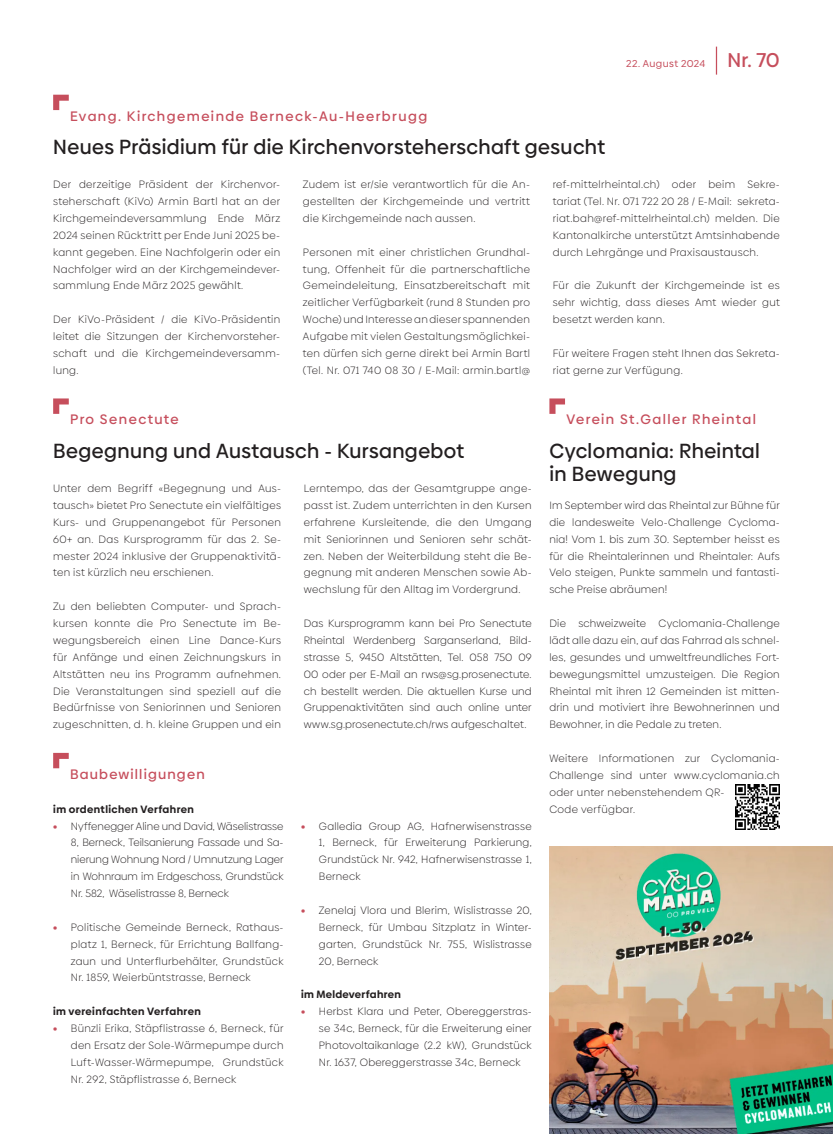
<style>
.page{position:relative;width:833px;height:1134px;background:#fff}
.page>*{position:absolute;margin:0;border:0;box-sizing:border-box;transform-origin:0 0}
._03_label{font:500 20.5px/23px "Biennale";letter-spacing:.02em;color:#231f20}
._02_haupttitel{font:500 20.5px "Biennale";letter-spacing:.02em;color:#231f20}
._03_label-2{font:500 13.75px "Biennale";letter-spacing:.105em;color:#c64e5c}
._03_label-3{font:500 13.75px "Biennale";letter-spacing:.085em;color:#c64e5c}
._01_grundtext{font:300 10.62px/16.9px "Biennale";letter-spacing:.03em;color:#231f20;text-align:justify}
._01_grundtext-2{font:700 10.62px "Biennale";letter-spacing:.03em;color:#231f20}
._05_untertitel{font:700 10.62px "Biennale";letter-spacing:.04em;color:#231f20}
.t1{font:10px "Biennale";letter-spacing:.04em;color:#c64e5c}
.s1{font-weight:500;font-size:20px}
.s2{font-family:"Encode Sans Semi Expanded";font-weight:700;color:#c64e5c}
</style>
<div class="page">
<svg style="left:53px;top:753px;width:16px;height:15px"></svg>
<svg style="left:53px;top:95px;width:16px;height:15px"></svg>
<svg style="left:53px;top:398px;width:16px;height:16px"></svg>
<svg style="left:549px;top:398px;width:16px;height:16px"></svg>
<img style="left:549px;top:846px;width:284px;height:288px">
<img style="left:735px;top:784px;width:45px;height:45px">
<svg style="left:716px;top:47px;width:1px;height:28px"></svg>
<p class="t1" style="left:626px;top:58px;width:155px">22. August 2024 <span class="s1">Nr. 70</span></p>
<p class="_03_label-2" style="left:70px;top:107px;width:358px">Evang. Kirchgemeinde Berneck-Au-Heerbrugg</p>
<p class="_02_haupttitel" style="left:53px;top:135px;width:553px">Neues Präsidium für die Kirchenvorsteherschaft gesucht</p>
<p class="_01_grundtext" style="left:53px;top:176px;width:228px">Der derzeitige Präsident der Kirchenvor&shy;steherschaft (KiVo) Armin Bartl hat an der Kirchgemeindeversammlung Ende März 2024 seinen Rücktritt per Ende Juni 2025 be&shy;kannt gegeben. Eine Nachfolgerin oder ein Nachfolger wird an der Kirchgemeindever&shy;sammlung Ende März 2025 gewählt.</p>
<p class="_01_grundtext" style="left:53px;top:311px;width:228px">Der KiVo-Präsident / die KiVo-Präsidentin leitet die Sitzungen der Kirchenvorsteher&shy;schaft und die Kirchgemeindeversamm-</p>
<p class="_01_grundtext" style="left:53px;top:362px;width:27px">lung.</p>
<p class="_01_grundtext" style="left:553px;top:176px;width:228px">ref-mittelrheintal.ch) oder beim Sekre-</p>
<p class="_01_grundtext" style="left:553px;top:193px;width:228px">tariat (Tel. Nr. 071 722 20 28 / E-Mail: sekreta&shy;riat.bah@ref-mittelrheintal.ch) melden. Die Kantonalkirche unterstützt Amtsinhabende durch Lehrgänge und Praxisaustausch.</p>
<p class="_01_grundtext" style="left:553px;top:277px;width:228px">Für die Zukunft der Kirchgemeinde ist es sehr wichtig, dass dieses Amt wieder gut besetzt werden kann.</p>
<p class="_01_grundtext" style="left:553px;top:345px;width:228px">Für weitere Fragen steht Ihnen das Sekreta&shy;riat gerne zur Verfügung.</p>
<p class="_01_grundtext" style="left:303px;top:176px;width:228px">Zudem ist er/sie verantwortlich für die An&shy;gestellten der Kirchgemeinde und vertritt die Kirchgemeinde nach aussen.</p>
<p class="_01_grundtext" style="left:303px;top:244px;width:228px">Personen mit einer christlichen Grundhal&shy;tung, Offenheit für die partnerschaftliche Gemeindeleitung, Einsatzbereitschaft mit zeitlicher Verfügbarkeit (rund 8 Stunden pro Woche) und Interesse an dieser spannenden Aufgabe mit vielen Gestaltungsmöglichkei&shy;ten dürfen sich gerne direkt bei Armin Bartl (Tel. Nr. 071 740 08 30 / E-Mail: armin.bartl@</p>
<p class="_03_label-2" style="left:70px;top:411px;width:110px">Pro Senectute</p>
<p class="_03_label" style="left:53px;top:439px;width:412px">Begegnung und Austausch - Kursangebot</p>
<p class="_01_grundtext" style="left:53px;top:480px;width:229px">Unter dem Begriff «Begegnung und Aus&shy;tausch» bietet Pro Senectute ein vielfältiges Kurs- und Gruppenangebot für Personen 60+ an. Das Kursprogramm für das 2. Se&shy;mester 2024 inklusive der Gruppenaktivitä&shy;ten ist kürzlich neu erschienen.</p>
<p class="_01_grundtext" style="left:53px;top:598px;width:229px">Zu den beliebten Computer- und Sprach&shy;kursen konnte die Pro Senectute im Be&shy;wegungsbereich einen Line Dance-Kurs für Anfänge und einen Zeichnungskurs in Altstätten neu ins Programm aufnehmen.<br>Die Veranstaltungen sind speziell auf die Bedürfnisse von Seniorinnen und Senioren zugeschnitten, d. h. kleine Gruppen und ein</p>
<p class="_01_grundtext" style="left:304px;top:480px;width:229px">Lerntempo, das der Gesamtgruppe ange&shy;passt ist. Zudem unterrichten in den Kursen erfahrene Kursleitende, die den Umgang mit Seniorinnen und Senioren sehr schät&shy;zen. Neben der Weiterbildung steht die Be&shy;gegnung mit anderen Menschen sowie Ab&shy;wechslung für den Alltag im Vordergrund.</p>
<p class="_01_grundtext" style="left:304px;top:615px;width:229px">Das Kursprogramm kann bei Pro Senectute Rheintal Werdenberg Sarganserland, Bild&shy;strasse 5, 9450 Altstätten, Tel. 058 750 09<br>00 oder per E-Mail an rws@sg.prosenectute. ch bestellt werden. Die aktuellen Kurse und Gruppenaktivitäten sind auch online unter www.sg.prosenectute.ch/rws aufgeschaltet.</p>
<p class="_03_label-3" style="left:70px;top:766px;width:136px">Baubewilligungen</p>
<p class="_05_untertitel" style="left:53px;top:802px;width:142px">im ordentlichen Verfahren</p>
<p class="_01_grundtext" style="left:71px;top:817px;width:214px;text-indent:-18px"><span class="s2">•</span> Nyffenegger Aline und David, Wäselistrasse 8, Berneck, Teilsanierung Fassade und Sa&shy;nierung Wohnung Nord / Umnutzung Lager in Wohnraum im Erdgeschoss, Grundstück Nr. 582, Wäselistrasse 8, Berneck</p>
<p class="_01_grundtext" style="left:71px;top:919px;width:214px;text-indent:-18px"><span class="s2">•</span> Politische Gemeinde Berneck, Rathaus&shy;platz 1, Berneck, für Errichtung Ballfang&shy;zaun und Unterflurbehälter, Grundstück Nr. 1859, Weierbüntstrasse, Berneck</p>
<p class="_01_grundtext-2" style="left:53px;top:1005px;width:149px">im vereinfachten Verfahren</p>
<p class="_01_grundtext" style="left:71px;top:1020px;width:214px;text-indent:-18px"><span class="s2">•</span> Bünzli Erika, Stäpflistrasse 6, Berneck, für den Ersatz der Sole-Wärmepumpe durch Luft-Wasser-Wärmepumpe, Grundstück Nr. 292, Stäpflistrasse 6, Berneck</p>
<p class="_01_grundtext" style="left:319px;top:817px;width:214px;text-indent:-18px"><span class="s2">•</span> Galledia Group AG, Hafnerwisenstrasse 1, Berneck, für Erweiterung Parkierung, Grundstück Nr. 942, Hafnerwisenstrasse 1, Berneck</p>
<p class="_01_grundtext" style="left:319px;top:902px;width:214px;text-indent:-18px"><span class="s2">•</span> Zenelaj Vlora und Blerim, Wislistrasse 20, Berneck, für Umbau Sitzplatz in Winter&shy;garten, Grundstück Nr. 755, Wislistrasse 20, Berneck</p>
<p class="_01_grundtext-2" style="left:301px;top:988px;width:101px">im Meldeverfahren</p>
<p class="_01_grundtext" style="left:319px;top:1003px;width:214px;text-indent:-18px"><span class="s2">•</span> Herbst Klara und Peter, Obereggerstras&shy;se 34c, Berneck, für die Erweiterung einer Photovoltaikanlage (2.2 kW), Grundstück Nr. 1637, Obereggerstrasse 34c, Berneck</p>
<p class="_03_label-2" style="left:566px;top:411px;width:191px">Verein St.Galler Rheintal</p>
<p class="_03_label" style="left:549px;top:439px;width:212px">Cyclomania: Rheintal in Bewegung</p>
<p class="_01_grundtext" style="left:549px;top:497px;width:232px">Im September wird das Rheintal zur Bühne für die landesweite Velo-Challenge Cycloma&shy;nia! Vom 1. bis zum 30. September heisst es für die Rheintalerinnen und Rheintaler: Aufs Velo steigen, Punkte sammeln und fantasti&shy;sche Preise abräumen!</p>
<p class="_01_grundtext" style="left:549px;top:615px;width:232px">Die schweizweite Cyclomania-Challenge lädt alle dazu ein, auf das Fahrrad als schnel&shy;les, gesundes und umweltfreundliches Fort&shy;bewegungsmittel umzusteigen. Die Region Rheintal mit ihren 12 Gemeinden ist mitten&shy;drin und motiviert ihre Bewohnerinnen und Bewohner, in die Pedale zu treten.</p>
<p class="_01_grundtext" style="left:549px;top:750px;width:232px;text-align:left">Weitere Informationen zur Cyclomania-<br>Challenge sind unter www.cyclomania.ch oder unter nebenstehendem QR-<br>Code verfügbar.</p>
</div>
